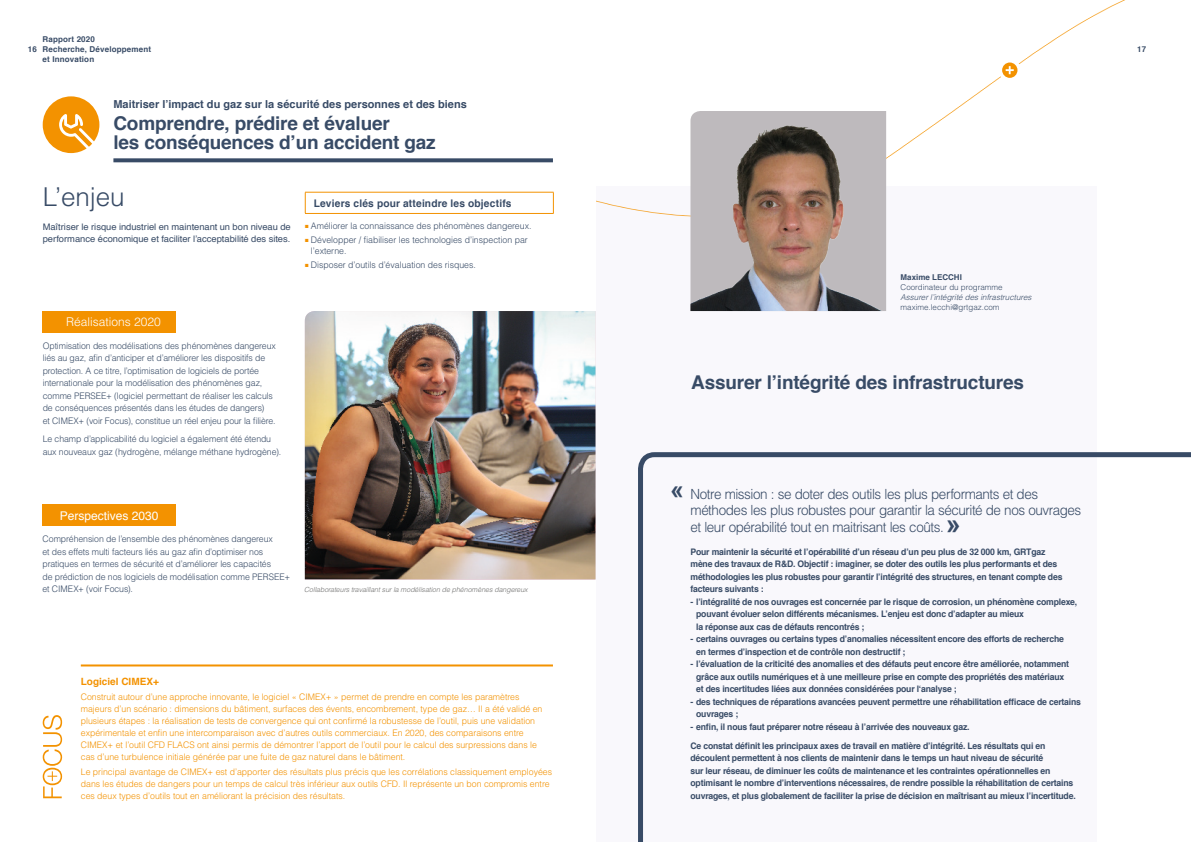
<style>
.page{position:relative;width:1191px;height:842px;background:#fff}
.page>*{position:absolute;margin:0;border:0;box-sizing:border-box;transform-origin:0 0}
.ENJEU{font:300 26px "Helvetica";color:#384b66}
.GUILL-DROIT{font:700 26px "Arial";color:#384b66}
.t1{font:700 24px "Arial";color:#384b66}
.FICHE-TITRE{font:700 19px/19px "Helvetica";letter-spacing:-.01em;color:#384b66}
.FICHE-TITRE_sans{font:700 19px "Helvetica";letter-spacing:-.01em;color:#384b66}
.FICHE-2_EXERGUE{font:300 14px/16.8px "Helvetica";letter-spacing:-.03em;color:#384b66;scale:.96 1}
.t2{font:300 12px "Helvetica";color:#fff}
.EN_BREF_TITRE{font:12px "Helvetica";color:#fff}
.FICHE_SURTITRE{font:700 11px "Helvetica";color:#384b66}
.LEVIERS-TITRE{font:700 10.5px "Helvetica";letter-spacing:.015em;color:#384b66}
.FOCUS_TITRE_TE{font:700 10px "Helvetica";color:#f39200}
.PORTRAIT-TEXTE{font:700 9px/12.5px "Helvetica";letter-spacing:-.02em;color:#384b66;scale:.96 1}
.EN_BREF_TEXTE{font:300 9px/12.5px "Helvetica";letter-spacing:-.005em;color:#384b66}
.FOCUS_TEXTE_TE{font:300 9px/12px "Helvetica";color:#f39200}
.ENJEU_TEXTE{font:9px/12.5px "Helvetica";color:#384b66;scale:1.04 1}
.IDENTITE_TITRE{font:700 8px/9.6px "Helvetica";letter-spacing:.02em;color:#384b66}
.IDENTITE_TEXTE{font:300 8px "Helvetica";color:#384b66}
.IDENTITE_ITAL{font:italic 300 8px "Helvetica";color:#384b66}
.IDENTITE_TITRE-2{font:700 8px "Helvetica";color:#384b66}
.LEGENDE{font:italic 300 7px "Helvetica";letter-spacing:-.005em;color:#70706f}
.s1{color:#f39200}
</style>
<div class="page">
<div style="left:596px;top:186px;width:500px;height:656px;background:#f9f8fc"></div>
<svg style="left:886px;top:0;width:239px;height:174px"></svg>
<svg style="left:998px;top:59px;width:22px;height:22px"></svg>
<div style="left:1002px;top:63px;width:15px;height:15px;background:#f39200;border-radius:50%"></div>
<svg style="left:1005px;top:66px;width:8px;height:8px"></svg>
<svg style="left:638px;top:452px;width:553px;height:390px"></svg>
<svg style="left:43px;top:96px;width:56px;height:57px"></svg>
<svg style="left:43px;top:715px;width:19px;height:83px"></svg>
<svg style="left:113px;top:158px;width:440px;height:4px;fill:#384b66"></svg>
<hr style="left:81px;top:664px;width:472px;height:2px;background:#f39200">
<img style="left:305px;top:311px;width:290px;height:268px">
<svg style="left:596px;top:111px;width:290px;height:106px"></svg>
<img style="left:690px;top:115px;width:196px;height:196px">
<div style="left:690px;top:456px;width:53px;height:52px;background:#f9f8fc"></div>
<hr style="left:305px;top:192px;width:248px;height:1px;background:#f39200">
<svg style="left:305px;top:192px;width:1px;height:21px"></svg>
<svg style="left:553px;top:192px;width:1px;height:21px"></svg>
<hr style="left:305px;top:213px;width:248px;height:1px;background:#f39200">
<div style="left:43px;top:505px;width:133px;height:21px;background:#f39200"></div>
<div style="left:43px;top:311px;width:133px;height:21px;background:#f39200"></div>
<p class="IDENTITE_TITRE" style="left:43px;top:35px;width:110px">Rapport 2020<br>Recherche, Développement et Innovation</p>
<p class="IDENTITE_TITRE" style="left:28px;top:44px;width:11px">16</p>
<p class="IDENTITE_TITRE" style="left:1137px;top:44px;width:11px">17</p>
<p class="FICHE_SURTITRE" style="left:113px;top:96px;width:355px">Maitriser l’impact du gaz sur la sécurité des personnes et des biens</p>
<p class="FICHE-TITRE" style="left:113px;top:114px;width:324px">Comprendre, prédire et évaluer<br>les conséquences d’un accident gaz</p>
<p class="ENJEU" style="left:43px;top:181px;width:83px">L’enjeu</p>
<p class="ENJEU_TEXTE" style="left:43px;top:221px;width:240px">Maîtriser le risque industriel en maintenant un bon niveau de performance économique et faciliter l’acceptabilité des sites.</p>
<p class="LEVIERS-TITRE" style="left:314px;top:195px;width:199px">Leviers clés pour atteindre les objectifs</p>
<p class="EN_BREF_TEXTE" style="left:305px;top:219px;width:228px"><span class="s1">■</span> Améliorer la connaissance des phénomènes dangereux.</p>
<p class="EN_BREF_TEXTE" style="left:311px;top:234px;width:218px;line-height:11px;text-indent:-6px"><span class="s1">■</span> Développer / fiabiliser les technologies d’inspection par l’externe.</p>
<p class="EN_BREF_TEXTE" style="left:305px;top:258px;width:172px"><span class="s1">■</span> Disposer d’outils d’évaluation des risques.</p>
<p class="t2" style="left:66px;top:315px;width:96px">Réalisations 2020</p>
<p class="EN_BREF_TEXTE" style="left:43px;top:339px;width:235px">Optimisation des modélisations des phénomènes dangereux liés au gaz, afin d’anticiper et d’améliorer les dispositifs de protection. A ce titre, l’optimisation de logiciels de portée internationale pour la modélisation des phénomènes gaz, comme PERSEE+ (logiciel permettant de réaliser les calculs de conséquences présentés dans les études de dangers)<br>et CIMEX+ (voir Focus), constitue un réel enjeu pour la filière.</p>
<p class="EN_BREF_TEXTE" style="left:43px;top:433px;width:240px">Le champ d’applicabilité du logiciel a également été étendu aux nouveaux gaz (hydrogène, mélange méthane hydrogène).</p>
<p class="EN_BREF_TITRE" style="left:60px;top:506px;width:100px">Perspectives 2030</p>
<p class="t2" style="left:64px;top:508px;width:101px">Perspectives 2030</p>
<p class="EN_BREF_TEXTE" style="left:43px;top:533px;width:249px">Compréhension de l’ensemble des phénomènes dangereux<br>et des effets multi facteurs liés au gaz afin d’optimiser nos pratiques en termes de sécurité et d’améliorer les capacités<br>de prédiction de nos logiciels de modélisation comme PERSEE+ et CIMEX+ (voir Focus).</p>
<p class="LEGENDE" style="left:304px;top:585px;width:225px">Collaborateurs travaillant sur la modélisation de phénomènes dangereux</p>
<p class="FOCUS_TITRE_TE" style="left:81px;top:673px;width:80px">Logiciel CIMEX+</p>
<p class="FOCUS_TEXTE_TE" style="left:81px;top:690px;width:463px">Construit autour d’une approche innovante, le logiciel « CIMEX+ » permet de prendre en compte les paramètres majeurs d’un scénario : dimensions du bâtiment, surfaces des évents, encombrement, type de gaz… Il a été validé en plusieurs étapes : la réalisation de tests de convergence qui ont confirmé la robustesse de l’outil, puis une validation expérimentale et enfin une intercomparaison avec d’autres outils commerciaux. En 2020, des comparaisons entre CIMEX+ et l’outil CFD FLACS ont ainsi permis de démontrer l’apport de l’outil pour le calcul des surpressions dans le cas d’une turbulence initiale générée par une fuite de gaz naturel dans le bâtiment.</p>
<p class="FOCUS_TEXTE_TE" style="left:81px;top:765px;width:473px">Le principal avantage de CIMEX+ est d’apporter des résultats plus précis que les corrélations classiquement employées dans les études de dangers pour un temps de calcul très inférieur aux outils CFD. Il représente un bon compromis entre ces deux types d’outils tout en améliorant la précision des résultats.</p>
<p class="IDENTITE_TITRE-2" style="left:900px;top:270px;width:63px">Maxime LECCHI</p>
<p class="IDENTITE_TEXTE" style="left:900px;top:282px;width:103px">Coordinateur du programme</p>
<p class="IDENTITE_ITAL" style="left:900px;top:292px;width:132px">Assurer l’intégrité des infrastructures</p>
<p class="IDENTITE_TEXTE" style="left:900px;top:302px;width:101px">maxime.lecchi@grtgaz.com</p>
<p class="FICHE-TITRE_sans" style="left:691px;top:367px;width:334px">Assurer l’intégrité des infrastructures</p>
<p class="t1" style="left:670px;top:474px;width:15px">«</p>
<p class="FICHE-2_EXERGUE" style="left:690px;top:485px;width:408px">Notre mission : se doter des outils les plus performants et des méthodes les plus robustes pour garantir la sécurité de nos ouvrages et leur opérabilité tout en maitrisant les coûts.</p>
<p class="GUILL-DROIT" style="left:946px;top:507px;width:16px">»</p>
<p class="PORTRAIT-TEXTE" style="left:690px;top:545px;width:389px">Pour maintenir la sécurité et l’opérabilité d’un réseau d’un peu plus de 32 000 km, GRTgaz mène des travaux de R&amp;D. Objectif : imaginer, se doter des outils les plus performants et des méthodologies les plus robustes pour garantir l’intégrité des structures, en tenant compte des facteurs suivants :</p>
<p class="PORTRAIT-TEXTE" style="left:696px;top:595px;width:398px;text-indent:-6px">- l’intégralité de nos ouvrages est concernée par le risque de corrosion, un phénomène complexe, pouvant évoluer selon différents mécanismes. L’enjeu est donc d’adapter au mieux<br>la réponse aux cas de défauts rencontrés ;</p>
<p class="PORTRAIT-TEXTE" style="left:696px;top:633px;width:384px;text-indent:-6px">- certains ouvrages ou certains types d’anomalies nécessitent encore des efforts de recherche en termes d’inspection et de contrôle non destructif ;</p>
<p class="PORTRAIT-TEXTE" style="left:696px;top:658px;width:390px;text-indent:-6px">- l’évaluation de la criticité des anomalies et des défauts peut encore être améliorée, notamment grâce aux outils numériques et à une meilleure prise en compte des propriétés des matériaux et des incertitudes liées aux données considérées pour l‘analyse ;</p>
<p class="PORTRAIT-TEXTE" style="left:696px;top:695px;width:402px;text-indent:-6px">- des techniques de réparations avancées peuvent permettre une réhabilitation efficace de certains ouvrages ;</p>
<p class="PORTRAIT-TEXTE" style="left:690px;top:720px;width:292px">- enfin, il nous faut préparer notre réseau à l’arrivée des nouveaux gaz.</p>
<p class="PORTRAIT-TEXTE" style="left:690px;top:739px;width:403px">Ce constat définit les principaux axes de travail en matière d’intégrité. Les résultats qui en découlent permettent à nos clients de maintenir dans le temps un haut niveau de sécurité<br>sur leur réseau, de diminuer les coûts de maintenance et les contraintes opérationnelles en optimisant le nombre d’interventions nécessaires, de rendre possible la réhabilitation de certains ouvrages, et plus globalement de faciliter la prise de décision en maîtrisant au mieux l’incertitude.</p>
</div>
